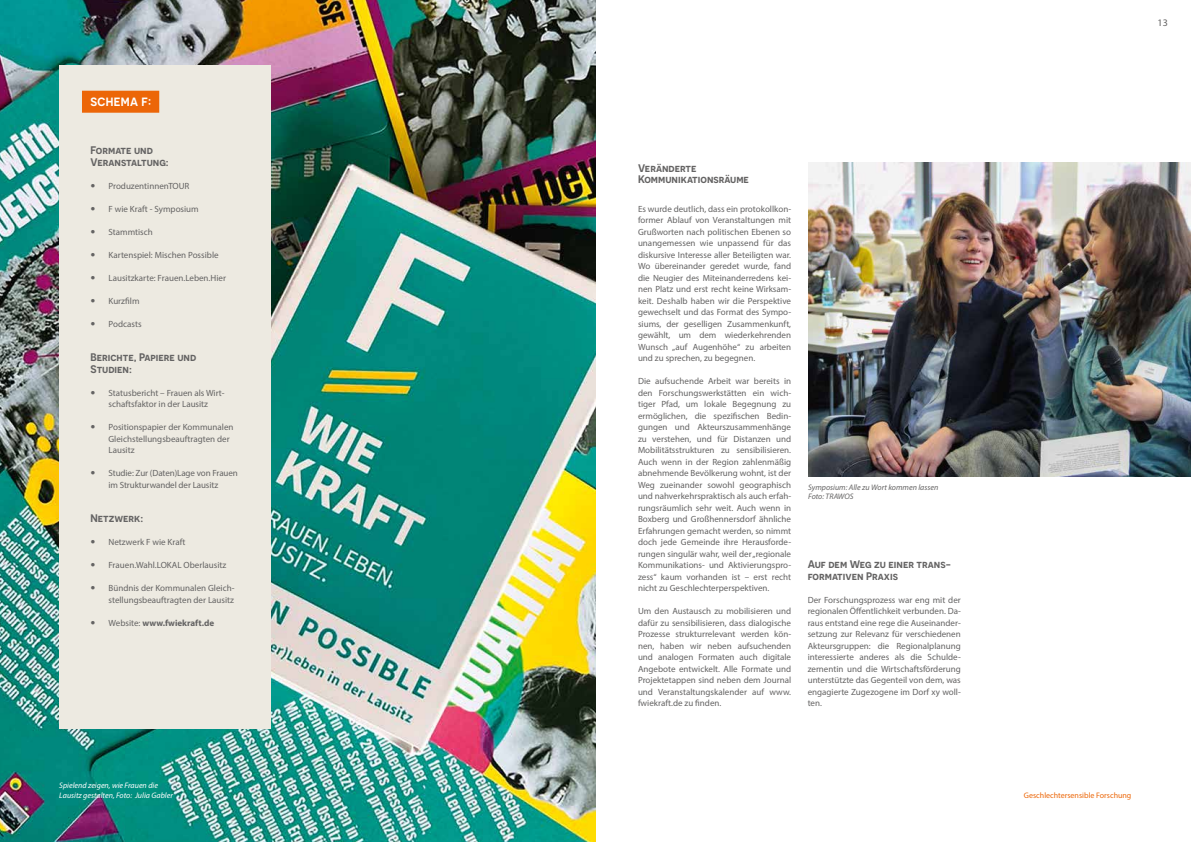
<style>
.page{position:relative;width:1191px;height:842px;background:#fff}
.page>*{position:absolute;margin:0;border:0;box-sizing:border-box;transform-origin:0 0}
.t1{font:600 12px "Novecentosans";letter-spacing:.025em;color:#fff}
.t2{font:600 11px/11.5px "Novecentosans";color:#646363}
.t3{font:10px "Myriad Pro";color:#646363}
.t4{font:9px/11.5px "Myriad Pro";color:#646363}
.t5{font:700 9px "Myriad Pro";color:#646363}
.t6{font:italic 8px/9.5px "Myriad Pro";color:#fff}
.t7{font:italic 8px/9.5px "Myriad Pro";color:#646363}
.t8{font:8px "Myriad Pro";color:#ec6608}
.s1{font-weight:400}
</style>
<div class="page">
<img style="left:0;top:0;width:595px;height:842px">
<div style="left:59px;top:65px;width:212px;height:664px;background:#edeae1"></div>
<div style="left:82px;top:91px;width:77px;height:22px;background:#ec6608"></div>
<img style="left:808px;top:163px;width:383px;height:313px">
<h1 class="t1" style="left:90px;top:95px;width:62px">SCHEMA F:</h1>
<p class="t2" style="left:90px;top:144px;width:80px">Formate und<br>Veranstaltung:</p>
<p class="t4" style="left:108px;top:180px;width:82px">ProduzentinnenTOUR</p>
<p class="t4" style="left:108px;top:203px;width:92px">F wie Kraft - Symposium</p>
<p class="t4" style="left:108px;top:226px;width:46px">Stammtisch</p>
<p class="t4" style="left:108px;top:249px;width:112px">Kartenspiel: Mischen Possible</p>
<p class="t4" style="left:108px;top:272px;width:119px">Lausitzkarte: Frauen.Leben.Hier</p>
<p class="t4" style="left:108px;top:295px;width:32px">Kurzfilm</p>
<p class="t4" style="left:108px;top:318px;width:35px">Podcasts</p>
<p class="t2" style="left:90px;top:351px;width:107px">Berichte, Papiere und<br>Studien:</p>
<p class="t4" style="left:108px;top:387px;width:117px">Statusbericht – Frauen als Wirt&shy;schaftsfaktor in der Lausitz</p>
<p class="t4" style="left:108px;top:421px;width:126px">Positionspapier der Kommunalen<br>Gleichstellungsbeauftragten der<br>Lausitz</p>
<p class="t4" style="left:108px;top:467px;width:131px">Studie: Zur (Daten)Lage von Frauen im Strukturwandel der Lausitz</p>
<p class="t2" style="left:90px;top:512px;width:54px">Netzwerk:</p>
<p class="t4" style="left:108px;top:536px;width:78px">Netzwerk F wie Kraft</p>
<p class="t4" style="left:108px;top:559px;width:119px">Frauen.Wahl.LOKAL Oberlausitz</p>
<p class="t4" style="left:108px;top:582px;width:127px">Bündnis der Kommunalen Gleich&shy;stellungsbeauftragten der Lausitz</p>
<p class="t5" style="left:108px;top:617px;width:107px"><span class="s1">Website:</span> www.fwiekraft.de</p>
<p class="t6" style="left:59px;top:781px;width:115px">Spielend zeigen, wie Frauen die<br>Lausitz gestalten, Foto: Julia Gabler</p>
<p class="t2" style="left:638px;top:162px;width:112px">Veränderte<br>Kommunikationsräume</p>
<p class="t4" style="left:638px;top:203px;width:155px;text-align:justify">Es wurde deutlich, dass ein protokollkon&shy;former Ablauf von Veranstaltungen mit Grußworten nach politischen Ebenen so unangemessen wie unpassend für das diskursive Interesse aller Beteiligten war.<br>Wo übereinander geredet wurde, fand die Neugier des Miteinanderredens kei&shy;nen Platz und erst recht keine Wirksam&shy;keit. Deshalb haben wir die Perspektive gewechselt und das Format des Sympo&shy;siums, der geselligen Zusammenkunft, gewählt, um dem wiederkehrenden Wunsch „auf Augenhöhe“ zu arbeiten und zu sprechen, zu begegnen.</p>
<p class="t4" style="left:638px;top:375px;width:155px;text-align:justify">Die aufsuchende Arbeit war bereits in den Forschungswerkstätten ein wich&shy;tiger Pfad, um lokale Begegnung zu ermöglichen, die spezifischen Bedin&shy;gungen und Akteurszusammenhänge zu verstehen, und für Distanzen und Mobilitätsstrukturen zu sensibilisieren.<br>Auch wenn in der Region zahlenmäßig abnehmende Bevölkerung wohnt, ist der Weg zueinander sowohl geographisch und nahverkehrspraktisch als auch erfah&shy;rungsräumlich sehr weit. Auch wenn in Boxberg und Großhennersdorf ähnliche Erfahrungen gemacht werden, so nimmt doch jede Gemeinde ihre Herausforde&shy;rungen singulär wahr, weil der „regionale Kommunikations- und Aktivierungspro&shy;zess“ kaum vorhanden ist – erst recht nicht zu Geschlechterperspektiven.</p>
<p class="t4" style="left:638px;top:605px;width:155px;text-align:justify">Um den Austausch zu mobilisieren und dafür zu sensibilisieren, dass dialogische Prozesse strukturrelevant werden kön&shy;nen, haben wir neben aufsuchenden und analogen Formaten auch digitale Angebote entwickelt. Alle Formate und Projektetappen sind neben dem Journal und Veranstaltungskalender auf www. fwiekraft.de zu finden.</p>
<p class="t7" style="left:808px;top:482px;width:132px">Symposium: Alle zu Wort kommen lassen<br>Foto: TRAWOS</p>
<p class="t2" style="left:807px;top:558px;width:145px">Auf dem Weg zu einer trans&shy;formativen Praxis</p>
<p class="t4" style="left:807px;top:594px;width:155px;text-align:justify">Der Forschungsprozess war eng mit der regionalen Öffentlichkeit verbunden. Da&shy;raus entstand eine rege die Auseinander&shy;setzung zur Relevanz für verschiedenen Akteursgruppen: die Regionalplanung interessierte anderes als die Schulde&shy;zernentin und die Wirtschaftsförderung unterstützte das Gegenteil von dem, was engagierte Zugezogene im Dorf xy woll&shy;ten.</p>
<p class="t3" style="left:1157px;top:17px;width:12px">13</p>
<p class="t8" style="left:1024px;top:791px;width:109px">Geschlechtersensible Forschung</p>
</div>
